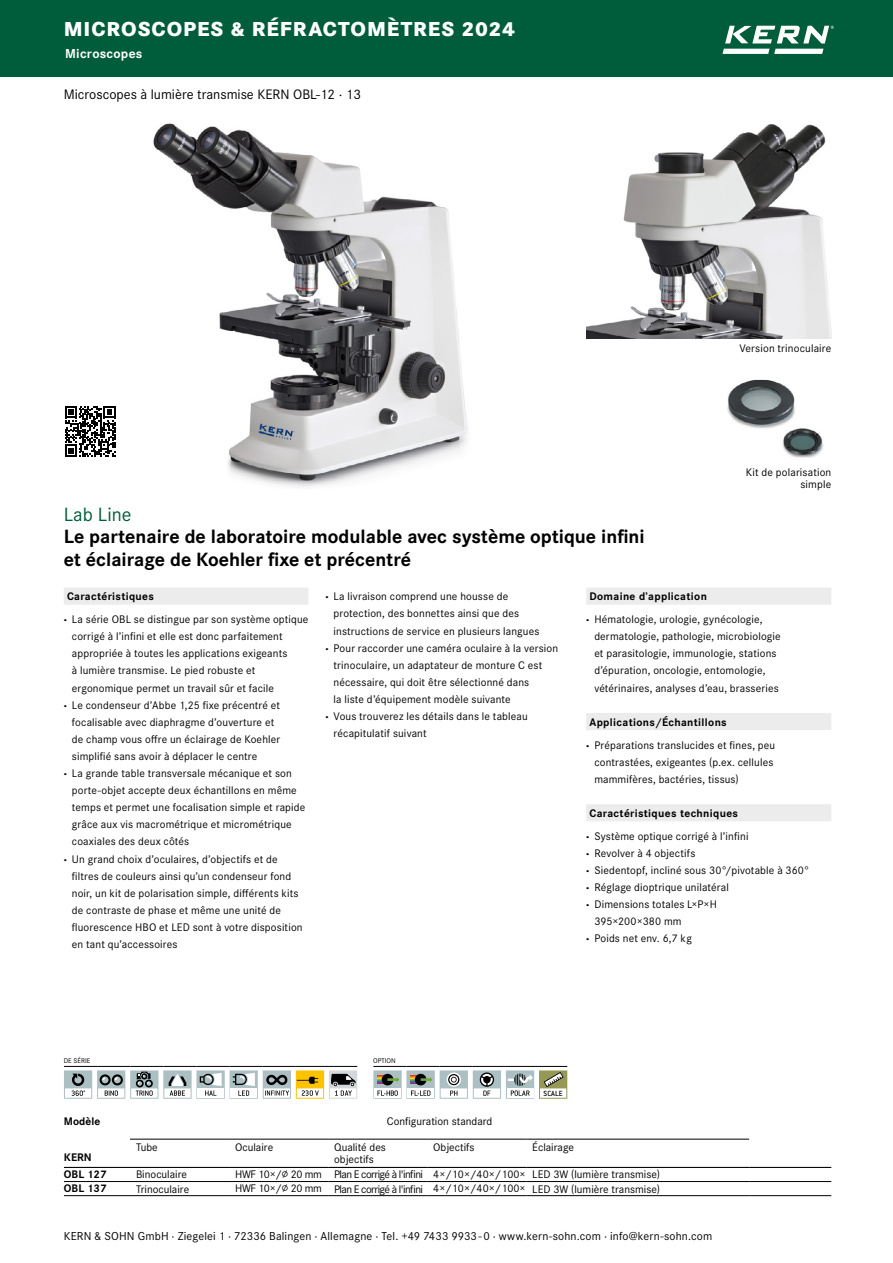
<style>
.page{position:relative;width:893px;height:1263px;background:#fff}
.page>*{position:absolute;margin:0;border:0;box-sizing:border-box;transform-origin:0 0}
.t1{font:800 21px "Corporate S Pro";letter-spacing:.045em;color:#fff}
.t2{font:700 19.95px/22.8px "Corporate S Pro";color:#000}
.t3{font:19.95px "Corporate S Pro";color:#005d3a}
.t4{font:14.25px "Corporate S Pro";color:#000}
.t5{font:700 13.5px "Corporate S Pro";letter-spacing:.015em;color:#fff}
.t6{font:12px "Corporate S Pro";letter-spacing:.015em;color:#000}
.t7{font:11.4px/22.8px "Corporate S Pro";letter-spacing:.01em;color:#000}
.t8{font:11.4px "Corporate S Pro";letter-spacing:-.05em;color:#000}
.t9{font:700 11.4px/17.1px "Corporate S Pro";color:#000}
.t10{font:500 8.25px "Conduit ITC";letter-spacing:.01em;color:#000}
.t11{font:7.2px "Corporate S Pro";color:#000}
.s1{font-weight:700}
.s2{font-weight:800}
</style>
<div class="page">
<hr style="left:427px;top:1181px;width:99px;height:1px;background:#000">
<hr style="left:64px;top:1181px;width:66px;height:1px;background:#000">
<hr style="left:64px;top:1195px;width:66px;height:1px;background:#000">
<hr style="left:427px;top:1195px;width:99px;height:1px;background:#000">
<hr style="left:749px;top:1181px;width:82px;height:1px;background:#000">
<hr style="left:749px;top:1195px;width:82px;height:1px;background:#000">
<hr style="left:130px;top:1181px;width:99px;height:1px;background:#000">
<hr style="left:229px;top:1181px;width:99px;height:1px;background:#000">
<hr style="left:328px;top:1181px;width:99px;height:1px;background:#000">
<hr style="left:526px;top:1181px;width:223px;height:1px;background:#000">
<hr style="left:130px;top:1195px;width:99px;height:1px;background:#000">
<hr style="left:229px;top:1195px;width:99px;height:1px;background:#000">
<hr style="left:328px;top:1195px;width:99px;height:1px;background:#000">
<hr style="left:526px;top:1195px;width:223px;height:1px;background:#000">
<hr style="left:130px;top:1139px;width:99px;height:1px;background:#000">
<hr style="left:229px;top:1139px;width:99px;height:1px;background:#000">
<hr style="left:328px;top:1139px;width:99px;height:1px;background:#000">
<hr style="left:427px;top:1139px;width:99px;height:1px;background:#000">
<hr style="left:526px;top:1139px;width:223px;height:1px;background:#000">
<hr style="left:64px;top:1167px;width:66px;height:1px;background:#000">
<hr style="left:130px;top:1167px;width:99px;height:1px;background:#000">
<hr style="left:229px;top:1167px;width:99px;height:1px;background:#000">
<hr style="left:328px;top:1167px;width:99px;height:1px;background:#000">
<hr style="left:427px;top:1167px;width:99px;height:1px;background:#000">
<hr style="left:526px;top:1167px;width:223px;height:1px;background:#000">
<hr style="left:749px;top:1167px;width:82px;height:1px;background:#000">
<img style="left:586px;top:124px;width:245px;height:215px">
<img style="left:727px;top:379px;width:97px;height:79px">
<img style="left:153px;top:123px;width:315px;height:364px">
<svg style="left:64px;top:1066px;width:293px;height:33px"></svg>
<svg style="left:373px;top:1066px;width:194px;height:33px"></svg>
<div style="left:586px;top:588px;width:245px;height:17px;background:#ececec"></div>
<div style="left:586px;top:713px;width:245px;height:17px;background:#ececec"></div>
<div style="left:586px;top:804px;width:245px;height:17px;background:#ececec"></div>
<div style="left:64px;top:588px;width:244px;height:17px;background:#ececec"></div>
<svg style="left:65px;top:406px;width:50px;height:51px"></svg>
<div style="left:0;top:0;width:893px;height:76px;background:#005d3b"></div>
<svg style="left:722px;top:49px;width:101px;height:5px"></svg>
<svg style="left:725px;top:26px;width:109px;height:17px"></svg>
<h1 class="t1" style="left:64px;top:12px;width:453px">MICROSCOPES &amp; RÉFRACTOMÈTRES 2024</h1>
<p class="t5" style="left:65px;top:43px;width:79px">Microscopes</p>
<p class="t4" style="left:64px;top:84px;width:299px">Microscopes à lumière transmise KERN OBL-12 · 13</p>
<h2 class="t3" style="left:64px;top:499px;width:69px">Lab Line</h2>
<h2 class="t2" style="left:64px;top:524px;width:582px">Le partenaire de laboratoire modulable avec système optique infini et éclairage de Koehler fixe et précentré</h2>
<p class="t7" style="left:739px;top:336px;width:93px">Version trinoculaire</p>
<p class="t7" style="left:746px;top:466px;width:87px;line-height:11.4px;text-align:right">Kit de polarisation simple</p>
<p class="t7" style="left:64px;top:584px;width:246px"><span class="s1">Caractéristiques<br></span><span class="s2">·</span> La série OBL se distingue par son système optique</p>
<p class="t7" style="left:72px;top:624px;width:212px">corrigé à l’infini et elle est donc parfaitement</p>
<p class="t7" style="left:72px;top:641px;width:217px">appropriée à toutes les applications exigeants</p>
<p class="t7" style="left:72px;top:658px;width:185px">à lumière transmise. Le pied robuste et</p>
<p class="t7" style="left:72px;top:675px;width:204px">ergonomique permet un travail sûr et facile</p>
<p class="t7" style="left:64px;top:693px;width:218px"><span class="s2">·</span> Le condenseur d’Abbe 1,25 fixe précentré et</p>
<p class="t7" style="left:72px;top:710px;width:204px">focalisable avec diaphragme d’ouverture et</p>
<p class="t7" style="left:72px;top:727px;width:210px">de champ vous offre un éclairage de Koehler</p>
<p class="t7" style="left:72px;top:744px;width:187px">simplifié sans avoir à déplacer le centre</p>
<p class="t7" style="left:64px;top:761px;width:230px"><span class="s2">·</span> La grande table transversale mécanique et son</p>
<p class="t7" style="left:72px;top:778px;width:226px">porte-objet accepte deux échantillons en même</p>
<p class="t7" style="left:72px;top:795px;width:235px">temps et permet une focalisation simple et rapide</p>
<p class="t7" style="left:72px;top:812px;width:221px">grâce aux vis macrométrique et micrométrique</p>
<p class="t7" style="left:72px;top:829px;width:119px">coaxiales des deux côtés</p>
<p class="t7" style="left:64px;top:846px;width:215px"><span class="s2">·</span> Un grand choix d’oculaires, d’objectifs et de</p>
<p class="t7" style="left:72px;top:864px;width:221px">filtres de couleurs ainsi qu’un condenseur fond</p>
<p class="t7" style="left:72px;top:881px;width:228px">noir, un kit de polarisation simple, différents kits</p>
<p class="t7" style="left:72px;top:898px;width:211px">de contraste de phase et même une unité de</p>
<p class="t7" style="left:72px;top:915px;width:232px">fluorescence HBO et LED sont à votre disposition</p>
<p class="t7" style="left:72px;top:932px;width:107px">en tant qu’accessoires</p>
<p class="t7" style="left:325px;top:584px;width:184px"><span class="s2">·</span> La livraison comprend une housse de</p>
<p class="t7" style="left:333px;top:601px;width:187px">protection, des bonnettes ainsi que des</p>
<p class="t7" style="left:333px;top:618px;width:207px">instructions de service en plusieurs langues</p>
<p class="t7" style="left:325px;top:636px;width:234px"><span class="s2">·</span> Pour raccorder une caméra oculaire à la version</p>
<p class="t7" style="left:333px;top:653px;width:210px">trinoculaire, un adaptateur de monture C est</p>
<p class="t7" style="left:333px;top:670px;width:197px">nécessaire, qui doit être sélectionné dans</p>
<p class="t7" style="left:333px;top:687px;width:179px">la liste d’équipement modèle suivante</p>
<p class="t7" style="left:325px;top:704px;width:204px"><span class="s2">·</span> Vous trouverez les détails dans le tableau</p>
<p class="t7" style="left:333px;top:721px;width:95px">récapitulatif suivant</p>
<p class="t7" style="left:586px;top:584px;width:178px"><span class="s1">Domaine d’application<br></span><span class="s2">·</span> Hématologie, urologie, gynécologie,</p>
<p class="t7" style="left:594px;top:627px;width:188px;line-height:17.1px">dermatologie, pathologie, microbiologie et parasitologie, immunologie, stations d’épuration, oncologie, entomologie, vétérinaires, analyses d’eau, brasseries</p>
<p class="t7" style="left:586px;top:710px;width:190px"><span class="s1">Applications/Échantillons<br></span><span class="s2">·</span> Préparations translucides et fines, peu</p>
<p class="t7" style="left:594px;top:752px;width:181px;line-height:17.1px">contrastées, exigeantes (p.ex. cellules mammifères, bactéries, tissus)</p>
<p class="t7" style="left:586px;top:801px;width:164px"><span class="s1">Caractéristiques techniques<br></span><span class="s2">·</span> Système optique corrigé à l’infini</p>
<p class="t7" style="left:586px;top:841px;width:111px"><span class="s2">·</span> Revolver à 4 objectifs</p>
<p class="t7" style="left:586px;top:858px;width:225px"><span class="s2">·</span> Siedentopf, incliné sous 30°/pivotable à 360°</p>
<p class="t7" style="left:586px;top:875px;width:144px"><span class="s2">·</span> Réglage dioptrique unilatéral</p>
<p class="t7" style="left:586px;top:892px;width:132px"><span class="s2">·</span> Dimensions totales L×P×H</p>
<p class="t7" style="left:594px;top:909px;width:89px">395×200×380 mm</p>
<p class="t7" style="left:586px;top:926px;width:107px"><span class="s2">·</span> Poids net env. 6,7 kg</p>
<p class="t11" style="left:64px;top:1055px;width:28px">DE SÉRIE</p>
<p class="t11" style="left:373px;top:1055px;width:24px">OPTION</p>
<p class="t10" style="left:544px;top:1088px;width:21px">SCALE</p>
<p class="t9" style="left:64px;top:1112px;width:38px">Modèle</p>
<p class="t7" style="left:387px;top:1109px;width:107px">Configuration standard</p>
<p class="t7" style="left:136px;top:1135px;width:23px">Tube</p>
<p class="t7" style="left:235px;top:1135px;width:40px">Oculaire</p>
<p class="t7" style="left:334px;top:1140px;width:53px;line-height:12.1px">Qualité des objectifs</p>
<p class="t7" style="left:433px;top:1135px;width:43px">Objectifs</p>
<p class="t7" style="left:532px;top:1135px;width:43px">Éclairage</p>
<p class="t7" style="left:136px;top:1162px;width:53px">Binoculaire</p>
<p class="t8" style="left:334px;top:1166px;width:90px">Plan E corrigé à l'infini</p>
<p class="t7" style="left:532px;top:1162px;width:129px">LED 3W (lumière transmise)</p>
<p class="t7" style="left:136px;top:1176px;width:55px">Trinoculaire</p>
<p class="t8" style="left:334px;top:1180px;width:90px">Plan E corrigé à l'infini</p>
<p class="t7" style="left:532px;top:1176px;width:129px">LED 3W (lumière transmise)</p>
<p class="t9" style="left:64px;top:1148px;width:44px">KERN<br>OBL 127</p>
<p class="t7" style="left:235px;top:1162px;width:88px">HWF 10×/∅ 20 mm</p>
<p class="t7" style="left:433px;top:1162px;width:94px">4×/10×/40×/100×</p>
<p class="t9" style="left:64px;top:1179px;width:44px">OBL 137</p>
<p class="t7" style="left:235px;top:1176px;width:88px">HWF 10×/∅ 20 mm</p>
<p class="t7" style="left:433px;top:1176px;width:94px">4×/10×/40×/100×</p>
<p class="t6" style="left:64px;top:1227px;width:650px">KERN &amp; SOHN GmbH · Ziegelei 1 · 72336 Balingen · Allemagne · Tel. +49 7433 9933 - 0 · www.kern-sohn.com · info@kern-sohn.com</p>
</div>
